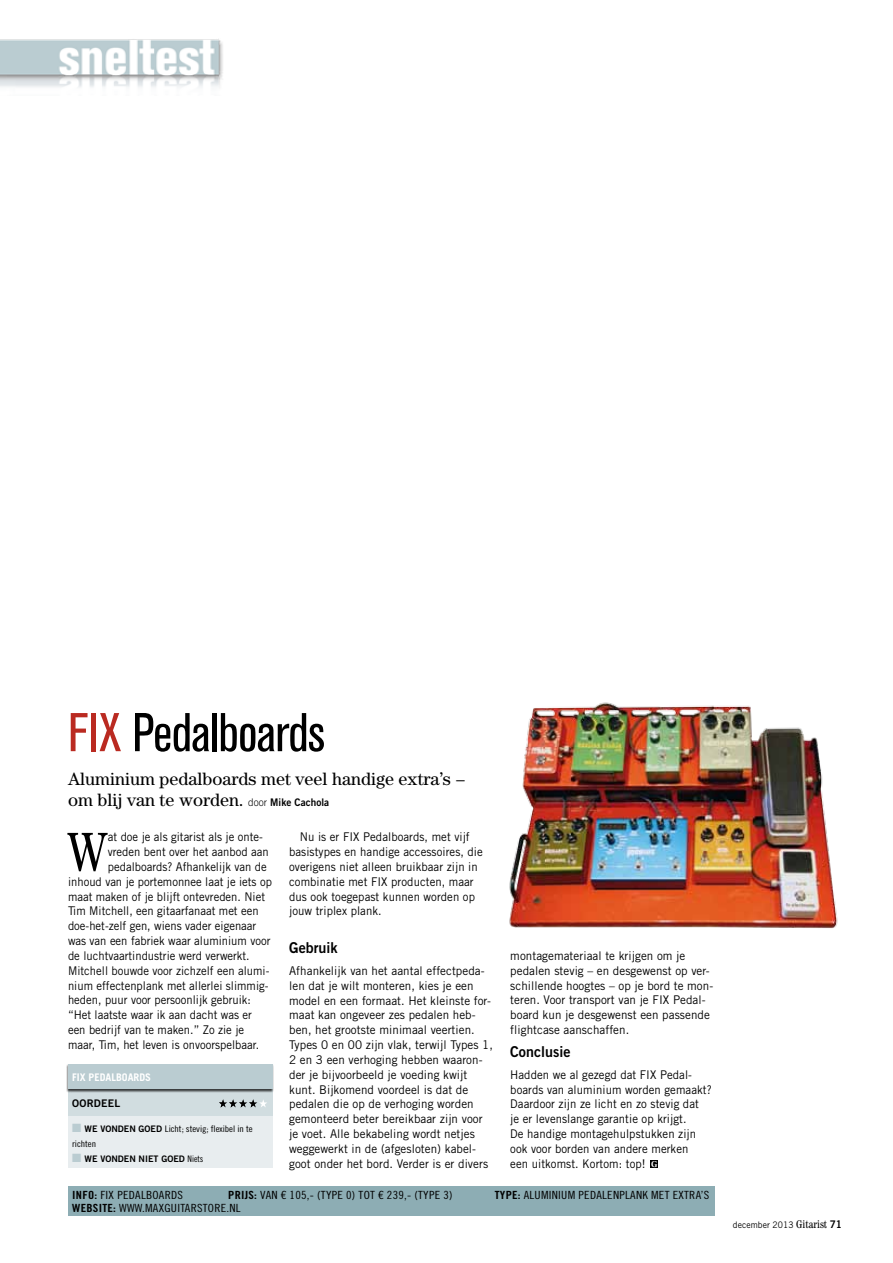
<style>
.page{position:relative;width:893px;height:1263px;background:#fff}
.page>*{position:absolute;margin:0;border:0;box-sizing:border-box;transform-origin:0 0}
.t1{font:condensed 55.2px "Century Std";color:#000;scale:.96 1}
.t2{font:condensed 54px "Akzidenz Grotesk BE";letter-spacing:-.01em;color:#000}
.t3{font:18px/21px "Century Std";color:#000}
.t4{font:15px "Trade Gothic LT Std Bd 2";color:#000;scale:.95 1}
.t5{font:12px/14.9px "Trade Gothic LT Std";letter-spacing:.005em;color:#000}
.t6{font:12px "Trade Gothic LT Std";letter-spacing:.005em;color:#000;scale:.94 1}
.t7{font:12px/14.9px "Trade Gothic LT Std";letter-spacing:.005em;color:#000;scale:.95 1}
.t8{font:11.25px "Trade Gothic LT Std Cn 18";letter-spacing:.02em;color:#000;scale:1.1 1}
.t9{font:700 10.5px "Trade Gothic LT Std";color:#fff}
.t10{font:10.5px "Trade Gothic LT Std Bd 2";letter-spacing:.02em;color:#000}
.t11{font:9px/15px "Trade Gothic LT Std Cn 18";letter-spacing:-.005em;color:#000;scale:1.1 1}
.t12{font:9px "Trade Gothic LT Std";letter-spacing:.005em;color:#000;scale:.95 1}
.t13{font:9px "Trade Gothic LT Std Bd 2";color:#000}
.s1{color:#ba2a21}
.s2{font-family:"Trade Gothic LT Std";font-weight:300;font-size:10.5px}
.s3{font-family:"Trade Gothic LT Std Bd 2";font-size:10.5px}
.s4{color:#baccd1}
.s5{font-family:"Trade Gothic LT Std Bd 2"}
.s6{font-family:"Trade Gothic LT Std Cn 18"}
.s7{font-family:"Utopia Std";font-weight:600;font-size:9px;color:#fff}
.s8{font-family:"Trade Gothic LT Std Bd Cn 20"}
.s9{font-family:"Century Std";font-stretch:condensed;font-size:11.25px}
</style>
<div class="page">
<img style="left:0;top:39px;width:223px;height:48px">
<div style="left:68px;top:1186px;width:646px;height:30px;background:#8dadb4"></div>
<div style="left:68px;top:1089px;width:204px;height:26px;background:#d1dde0"></div>
<div style="left:66px;top:1064px;width:208px;height:29px;background:#000;opacity:.75"></div>
<div style="left:68px;top:1064px;width:204px;height:25px;background:#baccd1"></div>
<div style="left:68px;top:1116px;width:204px;height:52px;background:#e8edef"></div>
<svg style="left:219px;top:1099px;width:48px;height:8px"></svg>
<div style="left:651px;top:1160px;width:7px;height:7px;background:#000"></div>
<img style="left:509px;top:702px;width:329px;height:227px">
<h2 class="t2" style="left:68px;top:702px;width:258px"><span class="s1">FIX</span> Pedalboards</h2>
<h3 class="t3" style="left:68px;top:768px;width:399px">Aluminium pedalboards met veel handige extra’s − om blij van te worden. <span class="s2">door</span> <span class="s3">Mike Cachola</span></h3>
<p class="t7" style="left:289px;top:829px;width:205px;text-indent:11px">Nu is er FIX Pedalboards, met vijf basistypes en handige accessoires, die overigens niet alleen bruikbaar zijn in combinatie met FIX producten, maar dus ook toegepast kunnen worden op jouw triplex plank.</p>
<p class="t4" style="left:289px;top:938px;width:52px">Gebruik</p>
<p class="t5" style="left:289px;top:963px;width:205px">Afhankelijk van het aantal effectpeda&shy;len dat je wilt monteren, kies je een model en een formaat. Het kleinste for&shy;maat kan ongeveer zes pedalen heb&shy;ben, het grootste minimaal veertien.<br>Types 0 en 00 zijn vlak, terwijl Types 1, 2 en 3 een verhoging hebben waaron&shy;der je bijvoorbeeld je voeding kwijt kunt. Bijkomend voordeel is dat de pedalen die op de verhoging worden gemonteerd beter bereikbaar zijn voor je voet. Alle bekabeling wordt netjes weggewerkt in de (afgesloten) kabel&shy;goot onder het bord. Verder is er divers</p>
<h1 class="t1" style="left:68px;top:819px;width:41px">W</h1>
<p class="t6" style="left:108px;top:830px;width:166px">at doe je als gitarist als je onte-</p>
<p class="t6" style="left:108px;top:844px;width:172px">vreden bent over het aanbod aan</p>
<p class="t6" style="left:108px;top:859px;width:171px">pedalboards? Afhankelijk van de</p>
<p class="t6" style="left:68px;top:874px;width:218px">inhoud van je portemonnee laat je iets op</p>
<p class="t6" style="left:68px;top:889px;width:211px">maat maken of je blijft ontevreden. Niet</p>
<p class="t6" style="left:68px;top:904px;width:204px">Tim Mitchell, een gitaarfanaat met een</p>
<p class="t6" style="left:68px;top:919px;width:202px">doe-het-zelf gen, wiens vader eigenaar</p>
<p class="t6" style="left:68px;top:933px;width:217px">was van een fabriek waar aluminium voor</p>
<p class="t6" style="left:68px;top:948px;width:195px">de luchtvaartindustrie werd verwerkt.</p>
<p class="t6" style="left:68px;top:963px;width:216px">Mitchell bouwde voor zichzelf een alumi-</p>
<p class="t6" style="left:68px;top:978px;width:215px">nium effectenplank met allerlei slimmig-</p>
<p class="t6" style="left:68px;top:993px;width:196px">heden, puur voor persoonlijk gebruik:</p>
<p class="t6" style="left:68px;top:1008px;width:197px">“Het laatste waar ik aan dacht was er</p>
<p class="t6" style="left:68px;top:1023px;width:189px">een bedrijf van te maken.” Zo zie je</p>
<p class="t6" style="left:68px;top:1037px;width:205px">maar, Tim, het leven is onvoorspelbaar.</p>
<p class="t9" style="left:72px;top:1071px;width:80px">FIX PEDALBOARDS</p>
<p class="t10" style="left:72px;top:1096px;width:49px">OORDEEL</p>
<p class="t11" style="left:72px;top:1121px;width:165px"><span class="s4">■</span> <span class="s5">WE VONDEN GOED</span> LICHT; STEVIG; FLEXIBEL IN TE<br>RICHTEN</p>
<p class="t13" style="left:72px;top:1153px;width:133px"><span class="s4">■</span> WE VONDEN NIET GOED <span class="s6">NIETS</span></p>
<p class="t5" style="left:510px;top:948px;width:204px">montagemateriaal te krijgen om je pedalen stevig – en desgewenst op ver&shy;schillende hoogtes – op je bord te mon&shy;teren. Voor transport van je FIX Pedal&shy;board kun je desgewenst een passende flightcase aanschaffen.</p>
<p class="t4" style="left:510px;top:1042px;width:65px">Conclusie</p>
<p class="t7" style="left:510px;top:1067px;width:214px">Hadden we al gezegd dat FIX Pedal&shy;boards van aluminium worden gemaakt?<br>Daardoor zijn ze licht en zo stevig dat<br>je er levenslange garantie op krijgt.<br>De handige montagehulpstukken zijn ook voor borden van andere merken<br>een uitkomst. Kortom: top! <span class="s7">G</span></p>
<p class="t8" style="left:72px;top:1188px;width:102px"><span class="s8">INFO:</span> FIX PEDALBOARDS</p>
<p class="t8" style="left:228px;top:1188px;width:206px"><span class="s8">PRIJS:</span> VAN € 105,- (TYPE 0) TOT € 239,- (TYPE 3)</p>
<p class="t8" style="left:495px;top:1188px;width:196px"><span class="s8">TYPE:</span> ALUMINIUM PEDALENPLANK MET EXTRA’S</p>
<p class="t8" style="left:72px;top:1201px;width:155px"><span class="s8">WEBSITE:</span> WWW.MAXGUITARSTORE.NL</p>
<p class="t12" style="left:733px;top:1219px;width:116px">december 2013 <span class="s9">Gitarist</span> <span class="s3">71</span></p>
</div>
